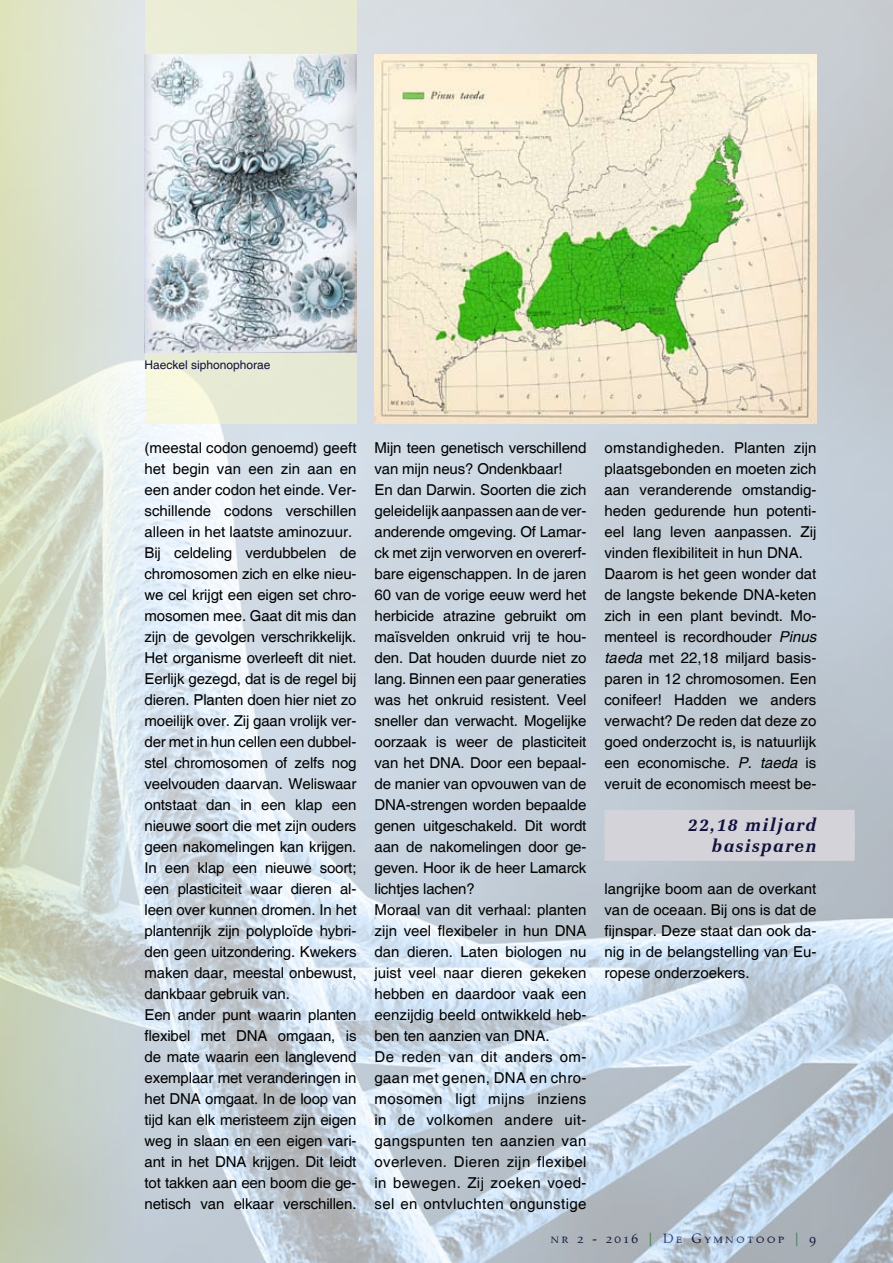
<style>
.page{position:relative;width:893px;height:1263px;background:#fff}
.page>*{position:absolute;margin:0;border:0;box-sizing:border-box;transform-origin:0 0}
.t1{font:italic 700 18px/21px "Zapf Elliptical 711 BT";letter-spacing:.075em;color:#10113c;text-align:right}
.t2{font:15px/21px "Helvetica";letter-spacing:-.01em;color:#000}
.t3{font:13.5px "Palatino Small Caps";letter-spacing:.2em;color:#10113c}
.t4{font:12px "Helvetica";color:#10113c}
.s1{font-style:italic}
.s2{color:#41ad49}
</style>
<div class="page">
<img style="left:0;top:0;width:893px;height:1263px">
<div style="left:145px;top:0;width:212px;height:424px;background:linear-gradient(to right,#f0f2da,#e3e6d1)"></div>
<img style="left:375px;top:54px;width:441px;height:370px">
<img style="left:144px;top:54px;width:213px;height:298px">
<div style="left:604px;top:810px;width:251px;height:30px;background:#d4d3da"></div>
<div style="left:604px;top:831px;width:251px;height:30px;background:#d4d3da"></div>
<p class="t4" style="left:145px;top:358px;width:128px">Haeckel siphonophorae</p>
<p class="t2" style="left:145px;top:438px;width:213px">(meestal codon genoemd) geeft het begin van een zin aan en een ander codon het einde. Ver&shy;schillende codons verschillen alleen in het laatste aminozuur.<br>Bij celdeling verdubbelen de chromosomen zich en elke nieu&shy;we cel krijgt een eigen set chro&shy;mosomen mee. Gaat dit mis dan zijn de gevolgen verschrikkelijk.<br>Het organisme overleeft dit niet.<br>Eerlijk gezegd, dat is de regel bij dieren. Planten doen hier niet zo moeilijk over. Zij gaan vrolijk ver&shy;der met in hun cellen een dubbel&shy;stel chromosomen of zelfs nog veelvouden daarvan. Weliswaar ontstaat dan in een klap een nieuwe soort die met zijn ouders geen nakomelingen kan krijgen.<br>In een klap een nieuwe soort; een plasticiteit waar dieren al&shy;leen over kunnen dromen. In het plantenrijk zijn polyploïde hybri&shy;den geen uitzondering. Kwekers maken daar, meestal onbewust, dankbaar gebruik van.<br>Een ander punt waarin planten flexibel met DNA omgaan, is de mate waarin een langlevend exemplaar met veranderingen in het DNA omgaat. In de loop van tijd kan elk meristeem zijn eigen weg in slaan en een eigen vari&shy;ant in het DNA krijgen. Dit leidt tot takken aan een boom die ge&shy;netisch van elkaar verschillen.</p>
<p class="t2" style="left:375px;top:438px;width:213px">Mijn teen genetisch verschillend van mijn neus? Ondenkbaar!<br>En dan Darwin. Soorten die zich geleidelijk aanpassen aan de ver&shy;anderende omgeving. Of Lamar&shy;ck met zijn verworven en overerf&shy;bare eigenschappen. In de jaren<br>60 van de vorige eeuw werd het herbicide atrazine gebruikt om maïsvelden onkruid vrij te hou&shy;den. Dat houden duurde niet zo lang. Binnen een paar generaties was het onkruid resistent. Veel sneller dan verwacht. Mogelijke oorzaak is weer de plasticiteit van het DNA. Door een bepaal&shy;de manier van opvouwen van de<br>DNA-strengen worden bepaalde genen uitgeschakeld. Dit wordt aan de nakomelingen door ge&shy;geven. Hoor ik de heer Lamarck lichtjes lachen?<br>Moraal van dit verhaal: planten zijn veel flexibeler in hun DNA dan dieren. Laten biologen nu juist veel naar dieren gekeken hebben en daardoor vaak een eenzijdig beeld ontwikkeld heb&shy;ben ten aanzien van DNA.<br>De reden van dit anders om&shy;gaan met genen, DNA en chro&shy;mosomen ligt mijns inziens in de volkomen andere uit&shy;gangspunten ten aanzien van overleven. Dieren zijn flexibel in bewegen. Zij zoeken voed&shy;sel en ontvluchten ongunstige</p>
<p class="t2" style="left:604px;top:438px;width:213px">omstandigheden. Planten zijn plaatsgebonden en moeten zich aan veranderende omstandig&shy;heden gedurende hun potenti&shy;eel lang leven aanpassen. Zij vinden flexibiliteit in hun DNA.<br>Daarom is het geen wonder dat de langste bekende DNA-keten zich in een plant bevindt. Mo&shy;menteel is recordhouder <span class="s1">Pinus taeda</span> met 22,18 miljard basis&shy;paren in 12 chromosomen. Een conifeer! Hadden we anders verwacht? De reden dat deze zo goed onderzocht is, is natuurlijk een economische. <span class="s1">P</span>. <span class="s1">taeda</span> is veruit de economisch meest be-</p>
<p class="t1" style="left:688px;top:814px;width:130px">22,18 miljard basisparen</p>
<p class="t2" style="left:604px;top:879px;width:213px;text-align:justify">langrijke boom aan de overkant van de oceaan. Bij ons is dat de fijnspar. Deze staat dan ook da&shy;nig in de belangstelling van Eu&shy;ropese onderzoekers.</p>
<p class="t3" style="left:551px;top:1230px;width:267px">nr 2 - 2016 <span class="s2">|</span> De Gymnotoop <span class="s2">|</span> 9</p>
</div>
